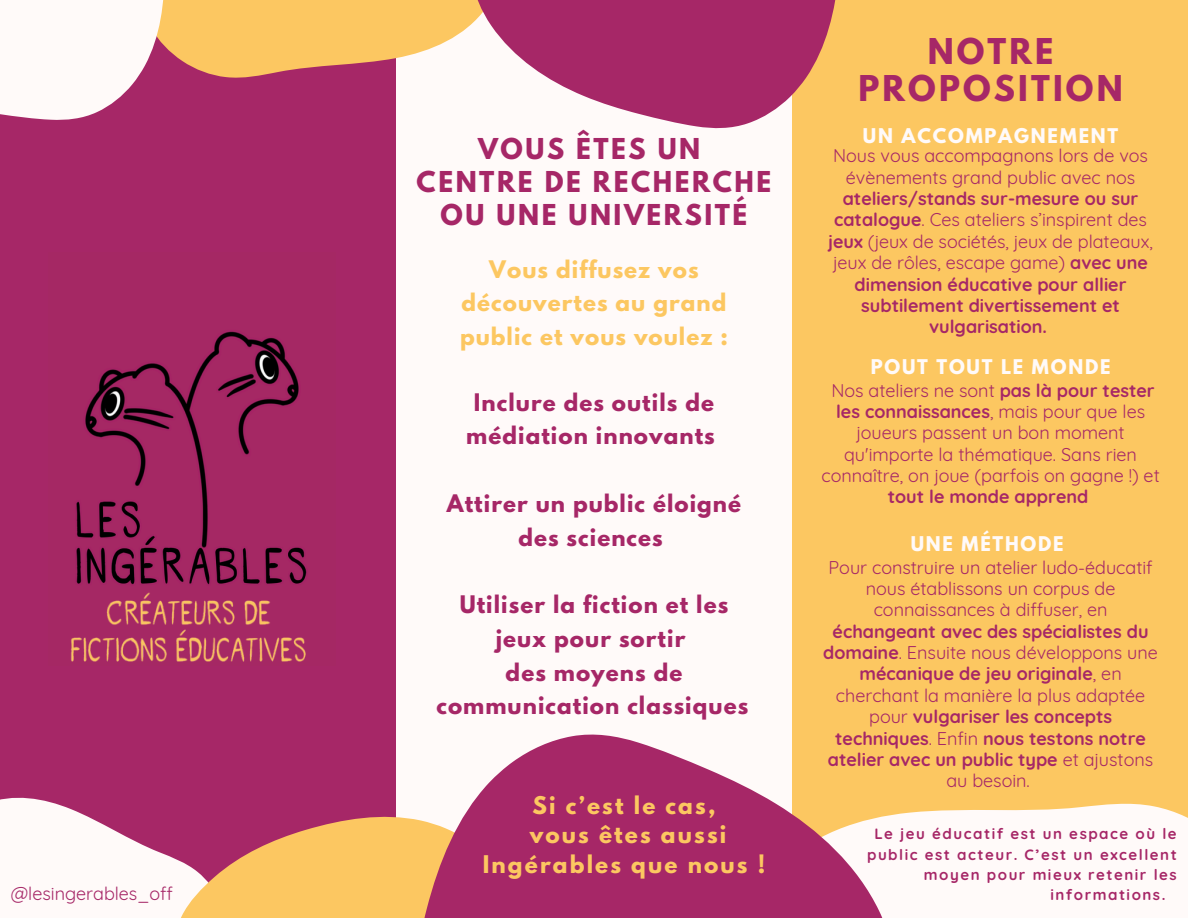
<style>
.page{position:relative;width:1188px;height:918px;background:#fcc761}
.page>*{position:absolute;margin:0;border:0;box-sizing:border-box;transform-origin:0 0}
.t1{font:700 31.5px/37.2px "League Spartan";letter-spacing:.1em;color:#a62767;text-align:center}
.t2{font:700 25.5px/32.7px "League Spartan";letter-spacing:.1em;color:#a62767;text-align:center}
.t3{font:700 21.6px/29.2px "League Spartan";letter-spacing:.1em;color:#fcc761;text-align:center}
.t4{font:700 21.45px/33.8px "League Spartan";letter-spacing:.05em;color:#a62767;text-align:center}
.t5{font:700 21.45px/33.8px "League Spartan";letter-spacing:.05em;color:#fcc761;text-align:center}
.t6{font:18px/21.3px "Quicksand";color:#a62767;text-align:center}
.t7{font:700 18px "League Spartan";letter-spacing:.1em;color:#fffaf9}
.t8{font:700 15px "Quicksand";letter-spacing:.1em;color:#a62767}
.s1{font-weight:700}
</style>
<div class="page">
<div style="left:0;top:0;width:397px;height:918px;background:#a62767"></div>
<div style="left:396px;top:0;width:396px;height:918px;background:#fffaf9"></div>
<div style="left:951px;top:803px;width:237px;height:115px;background:#fffaf9"></div>
<svg style="left:245px;top:0;width:180px;height:78px;fill:#fcc761"></svg>
<svg style="left:0;top:0;width:245px;height:120px;fill:#fffaf9"></svg>
<svg style="left:425px;top:0;width:411px;height:129px;fill:#a62767"></svg>
<svg style="left:0;top:797px;width:107px;height:121px;background:#f8e9ed"></svg>
<svg style="left:107px;top:826px;width:201px;height:92px"></svg>
<svg style="left:308px;top:734px;width:643px;height:184px;fill:#a62767"></svg>
<img style="left:76px;top:331px;width:229px;height:235px">
<img style="left:71px;top:566px;width:236px;height:96px">
<h5 class="t6" style="left:11px;top:883px;width:164px">@lesingerables_off</h5>
<h1 class="t2" style="left:417px;top:136px;width:356px">VOUS ÊTES UN<br>CENTRE DE RECHERCHE<br>OU UNE UNIVERSITÉ</h1>
<h4 class="t5" style="left:460px;top:255px;width:269px">Vous diffusez vos découvertes au grand public et vous voulez :</h4>
<h3 class="t4" style="left:466px;top:388px;width:250px">Inclure des outils de médiation innovants</h3>
<h3 class="t4" style="left:447px;top:489px;width:296px">Attirer un public éloigné des sciences</h3>
<h3 class="t4" style="left:436px;top:590px;width:313px">Utiliser la fiction et les jeux pour sortir<br>des moyens de communication classiques</h3>
<h4 class="t3" style="left:483px;top:794px;width:284px">Si c’est le cas,<br>vous êtes aussi<br>Ingérables que nous !</h4>
<p class="t1" style="left:858px;top:37px;width:266px">NOTRE<br>PROPOSITION</p>
<p class="t7" style="left:863px;top:127px;width:257px">UN ACCOMPAGNEMENT</p>
<p class="t6" style="left:828px;top:145px;width:326px">Nous vous accompagnons lors de vos évènements grand public avec nos <span class="s1">ateliers/stands sur-mesure ou sur catalogue</span>. Ces ateliers s’inspirent des <span class="s1">jeux</span> (jeux de sociétés, jeux de plateaux, jeux de rôles, escape game) <span class="s1">avec une dimension éducative pour allier subtilement divertissement et vulgarisation.</span></p>
<p class="t7" style="left:871px;top:358px;width:241px">POUT TOUT LE MONDE</p>
<h2 class="t6" style="left:821px;top:379px;width:340px">Nos ateliers ne sont <span class="s1">pas là pour tester les connaissances</span>, mais pour que les joueurs passent un bon moment qu'importe la thématique. Sans rien connaître, on joue (parfois on gagne !) et <span class="s1">tout le monde apprend</span></h2>
<h5 class="t7" style="left:911px;top:535px;width:155px">UNE MÉTHODE</h5>
<h3 class="t6" style="left:823px;top:556px;width:336px">Pour construire un atelier ludo-éducatif nous établissons un corpus de connaissances à diffuser, en <span class="s1">échangeant avec des spécialistes du domaine</span>. Ensuite nous développons une <span class="s1">mécanique de jeu originale</span>, en cherchant la manière la plus adaptée pour <span class="s1">vulgariser les concepts techniques</span>. Enfin <span class="s1">nous testons notre atelier avec un public type</span> et ajustons au besoin.</h3>
<h5 class="t8" style="left:874px;top:824px;width:304px">Le jeu éducatif est un espace où le</h5>
<h5 class="t8" style="left:867px;top:845px;width:311px">public est acteur. C’est un excellent</h5>
<h5 class="t8" style="left:924px;top:865px;width:254px">moyen pour mieux retenir les</h5>
<h5 class="t8" style="left:1050px;top:885px;width:117px">informations.</h5>
</div>
